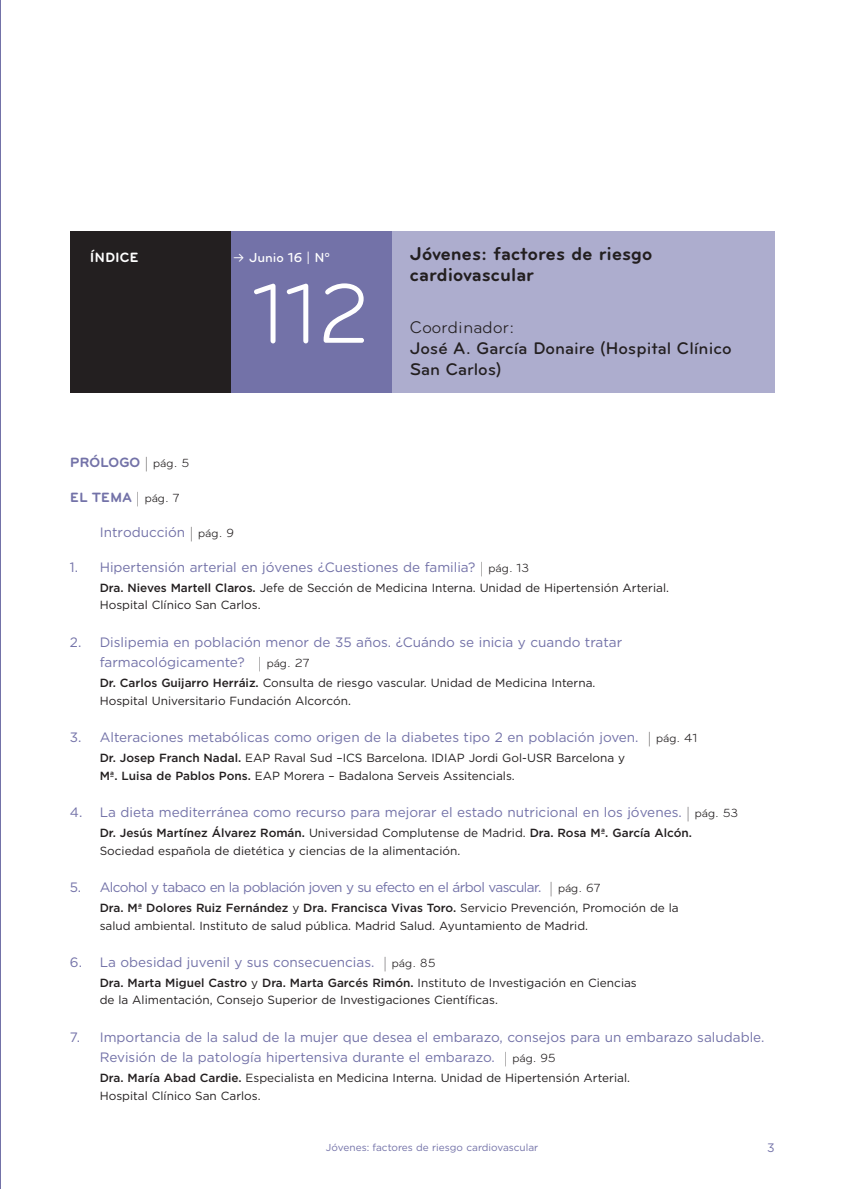
<style>
.page{position:relative;width:844px;height:1189px;background:#fff}
.page>*{position:absolute;margin:0;border:0;box-sizing:border-box;transform-origin:0 0}
.t1{font:87.5px "Bryant";color:#fff;scale:.92 1}
.t2{font:700 19.25px/21px "Bryant";color:#231f20}
.t3{font:500 17.5px/21px "Bryant";color:#231f20}
.t4{font:17.5px "Bryant";color:#231f20}
.t5{font:700 14px "Bryant";color:#7372a8}
.t6{font:700 14px "Bryant";color:#fff}
.t7{font:13.65px/20.1px "Gotham";color:#7372a8}
.t8{font:13.65px "Gotham";letter-spacing:-.04em;color:#7372a8}
.t9{font:500 13.65px "Bryant";color:#fff}
.t10{font:12.25px "Gotham";color:#7372a8}
.t11{font:11.9px/17.5px "Gotham";color:#231f20}
.t12{font:10.15px "Gotham";color:#7372a8}
.s1{font-weight:300;font-size:15.75px;color:#231f20}
.s2{font-weight:400;font-size:12.25px;color:#231f20}
.s3{font-family:"Bryant";font-weight:300;font-size:15.75px;color:#231f20}
.s4{font-family:"Bryant";font-size:12.25px;color:#231f20}
.s5{font-weight:500}
</style>
<div class="page">
<hr style="left:0;top:0;width:1px;height:1189px;background:#7372a8">
<div style="left:70px;top:231px;width:161px;height:161px;background:#231f20"></div>
<div style="left:231px;top:231px;width:161px;height:161px;background:#7372a8"></div>
<div style="left:392px;top:231px;width:382px;height:161px;background:#adadce"></div>
<p class="t6" style="left:90px;top:249px;width:50px">ÍNDICE</p>
<p class="t9" style="left:232px;top:249px;width:99px">≥ Junio 16 | Nº</p>
<p class="t2" style="left:410px;top:243px;width:244px">Jóvenes: factores de riesgo cardiovascular</p>
<p class="t4" style="left:410px;top:317px;width:106px">Coordinador:</p>
<p class="t3" style="left:410px;top:338px;width:323px">José A. García Donaire (Hospital Clínico<br>San Carlos)</p>
<p class="t1" style="left:252px;top:265px;width:131px">112</p>
<p class="t5" style="left:70px;top:454px;width:121px">PRÓLOGO <span class="s1">|</span> <span class="s2">pág. 5</span></p>
<p class="t5" style="left:70px;top:489px;width:111px">EL TEMA <span class="s1">|</span> <span class="s2">pág. 7</span></p>
<p class="t7" style="left:100px;top:522px;width:136px">Introducción <span class="s3">|</span> <span class="s4">pág. 9</span></p>
<p class="t7" style="left:70px;top:557px;width:461px">1. Hipertensión arterial en jóvenes ¿Cuestiones de familia? <span class="s3">|</span> <span class="s4">pág. 13</span></p>
<p class="t11" style="left:100px;top:579px;width:571px"><span class="s5">Dra. Nieves Martell Claros.</span> Jefe de Sección de Medicina Interna. Unidad de Hipertensión Arterial.<br>Hospital Clínico San Carlos.</p>
<p class="t7" style="left:100px;top:632px;width:524px;text-indent:-30px">2. Dislipemia en población menor de 35 años. ¿Cuándo se inicia y cuando tratar farmacológicamente? <span class="s3">|</span> <span class="s4">pág. 27</span></p>
<p class="t11" style="left:100px;top:674px;width:497px"><span class="s5">Dr. Carlos Guijarro Herráiz.</span> Consulta de riesgo vascular. Unidad de Medicina Interna.<br>Hospital Universitario Fundación Alcorcón.</p>
<p class="t7" style="left:70px;top:727px;width:629px">3. Alteraciones metabólicas como origen de la diabetes tipo 2 en población joven. <span class="s3">|</span> <span class="s4">pág. 41</span></p>
<p class="t11" style="left:100px;top:749px;width:527px"><span class="s5">Dr. Josep Franch Nadal.</span> EAP Raval Sud –ICS Barcelona. IDIAP Jordi Gol-USR Barcelona y<br><span class="s5">Mª. Luisa de Pablos Pons.</span> EAP Morera – Badalona Serveis Assitencials.</p>
<p class="t7" style="left:70px;top:802px;width:670px">4. La dieta mediterránea como recurso para mejorar el estado nutricional en los jóvenes. <span class="s3">|</span> <span class="s4">pág. 53</span></p>
<p class="t11" style="left:100px;top:824px;width:594px"><span class="s5">Dr. Jesús Martínez Álvarez Román.</span> Universidad Complutense de Madrid. <span class="s5">Dra. Rosa Mª. García Alcón.<br></span>Sociedad española de dietética y ciencias de la alimentación.</p>
<p class="t8" style="left:70px;top:879px;width:532px">5. Alcohol y tabaco en la población joven y su efecto en el árbol vascular. <span class="s3">|</span> <span class="s4">pág. 67</span></p>
<p class="t11" style="left:100px;top:899px;width:580px"><span class="s5">Dra. Mª Dolores Ruiz Fernández</span> y <span class="s5">Dra. Francisca Vivas Toro.</span> Servicio Prevención, Promoción de la salud ambiental. Instituto de salud pública. Madrid Salud. Ayuntamiento de Madrid.</p>
<p class="t7" style="left:70px;top:952px;width:367px">6. La obesidad juvenil y sus consecuencias. <span class="s3">|</span> <span class="s4">pág. 85</span></p>
<p class="t11" style="left:100px;top:974px;width:539px"><span class="s5">Dra. Marta Miguel Castro</span> y <span class="s5">Dra. Marta Garcés Rimón.</span> Instituto de Investigación en Ciencias de la Alimentación, Consejo Superior de Investigaciones Científicas.</p>
<p class="t7" style="left:100px;top:1027px;width:666px;text-indent:-30px">7. Importancia de la salud de la mujer que desea el embarazo, consejos para un embarazo saludable.<br>Revisión de la patología hipertensiva durante el embarazo. <span class="s3">|</span> <span class="s4">pág. 95</span></p>
<p class="t11" style="left:100px;top:1069px;width:532px"><span class="s5">Dra. María Abad Cardie.</span> Especialista en Medicina Interna. Unidad de Hipertensión Arterial.<br>Hospital Clínico San Carlos.</p>
<p class="t12" style="left:326px;top:1141px;width:214px">Jóvenes: factores de riesgo cardiovascular</p>
<p class="t10" style="left:767px;top:1140px;width:9px">3</p>
</div>
